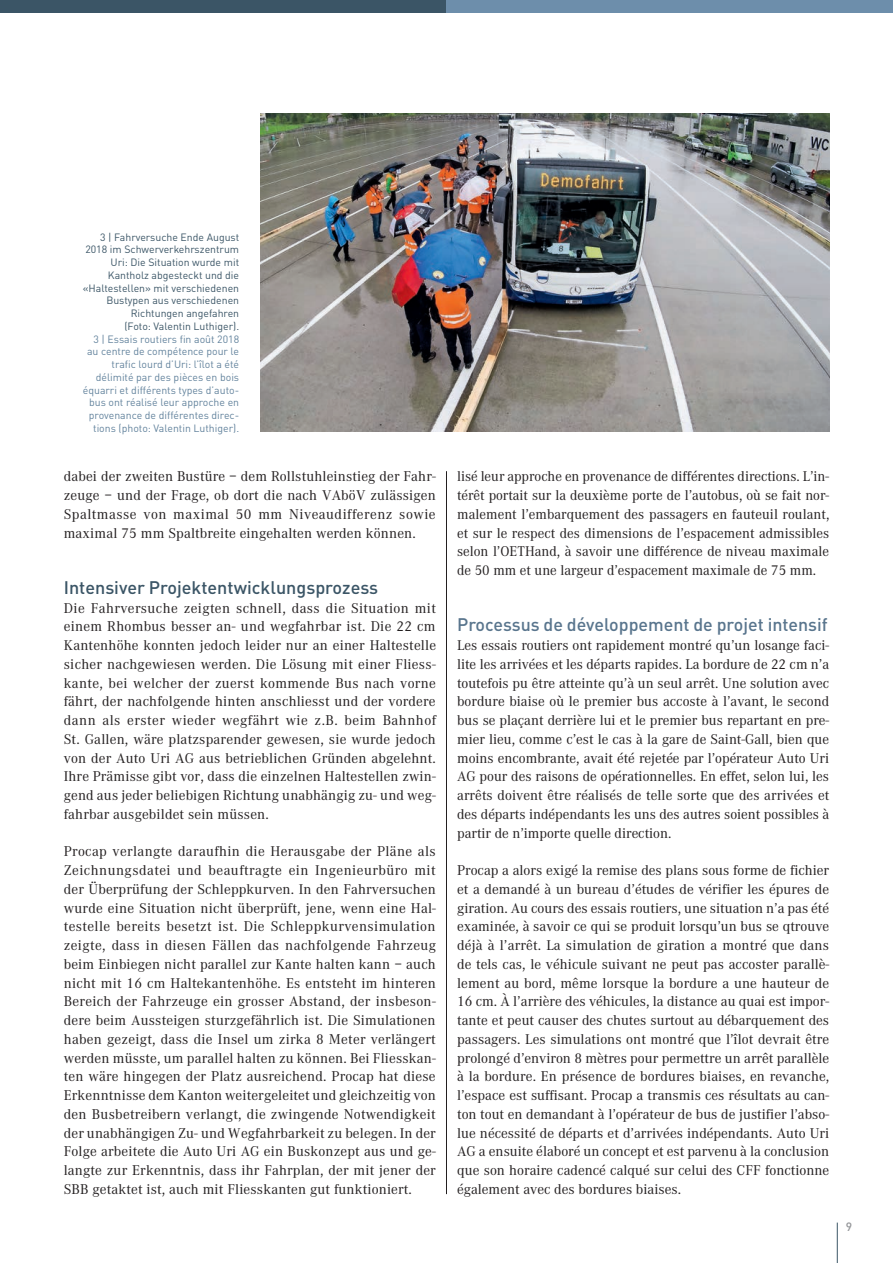
<style>
.page{position:relative;width:893px;height:1263px;background:#fff}
.page>*{position:absolute;margin:0;border:0;box-sizing:border-box;transform-origin:0 0}
.t1{font:500 18px "DINOT";color:#59758d}
.t2{font:500 18px "DINOT";color:#3b5566}
.t3{font:14.7px/18.8px "Corporate A";letter-spacing:.005em;color:#231f20;text-align:justify}
.t4{font:500 12px "DINOT";color:#939598}
.t5{font:10.5px/12.8px "DINOT";color:#63839d;text-align:right}
.t6{font:10.5px/12.8px "DINOT";color:#3b5566;text-align:right}
</style>
<div class="page">
<div style="left:0;top:0;width:447px;height:13px;background:#3b5566"></div>
<div style="left:447px;top:0;width:446px;height:13px;background:#6d8eab"></div>
<hr style="left:446px;top:471px;width:1px;height:723px;background:#231f20">
<img style="left:260px;top:113px;width:569px;height:319px">
<hr style="left:837px;top:1222px;width:1px;height:41px;background:#3b5566">
<p class="t6" style="left:83px;top:230px;width:158px">3 | Fahrversuche Ende August<br>2018 im Schwerverkehrszentrum<br>Uri: Die Situation wurde mit<br>Kantholz abgesteckt und die «Haltestellen» mit verschiedenen<br>Bustypen aus verschiedenen<br>Richtungen angefahren<br>(Foto: Valentin Luthiger).</p>
<p class="t5" style="left:83px;top:332px;width:158px">3 | Essais routiers fin août 2018 au centre de compétence pour le trafic lourd d’Uri: l’îlot a été délimité par des pièces en bois équarri et différents types d’auto&shy;bus ont réalisé leur approche en provenance de différentes direc&shy;tions (photo: Valentin Luthiger).</p>
<p class="t3" style="left:64px;top:467px;width:374px">dabei der zweiten Bustüre – dem Rollstuhleinstieg der Fahr&shy;zeuge – und der Frage, ob dort die nach VAböV zulässigen Spaltmasse von maximal 50 mm Niveaudifferenz sowie maximal 75 mm Spaltbreite eingehalten werden können.</p>
<p class="t2" style="left:64px;top:575px;width:316px">Intensiver Projektentwicklungsprozess</p>
<p class="t3" style="left:64px;top:599px;width:374px">Die Fahrversuche zeigten schnell, dass die Situation mit einem Rhombus besser an- und wegfahrbar ist. Die 22 cm Kantenhöhe konnten jedoch leider nur an einer Haltestelle sicher nachgewiesen werden. Die Lösung mit einer Fliess&shy;kante, bei welcher der zuerst kommende Bus nach vorne fährt, der nachfolgende hinten anschliesst und der vordere dann als erster wieder wegfährt wie z.B. beim Bahnhof St. Gallen, wäre platzsparender gewesen, sie wurde jedoch von der Auto Uri AG aus betrieblichen Gründen abgelehnt.<br>Ihre Prämisse gibt vor, dass die einzelnen Haltestellen zwin&shy;gend aus jeder beliebigen Richtung unabhängig zu- und weg&shy;fahrbar ausgebildet sein müssen.</p>
<p class="t3" style="left:64px;top:842px;width:374px">Procap verlangte daraufhin die Herausgabe der Pläne als Zeichnungsdatei und beauftragte ein Ingenieurbüro mit der Überprüfung der Schleppkurven. In den Fahrversuchen wurde eine Situation nicht überprüft, jene, wenn eine Hal&shy;testelle bereits besetzt ist. Die Schleppkurvensimulation zeigte, dass in diesen Fällen das nachfolgende Fahrzeug beim Einbiegen nicht parallel zur Kante halten kann – auch nicht mit 16 cm Haltekantenhöhe. Es entsteht im hinteren Bereich der Fahrzeuge ein grosser Abstand, der insbeson&shy;dere beim Aussteigen sturzgefährlich ist. Die Simulationen haben gezeigt, dass die Insel um zirka 8 Meter verlängert werden müsste, um parallel halten zu können. Bei Fliesskan&shy;ten wäre hingegen der Platz ausreichend. Procap hat diese Erkenntnisse dem Kanton weitergeleitet und gleichzeitig von den Busbetreibern verlangt, die zwingende Notwendigkeit der unabhängigen Zu- und Wegfahrbarkeit zu belegen. In der Folge arbeitete die Auto Uri AG ein Buskonzept aus und ge&shy;langte zur Erkenntnis, dass ihr Fahrplan, der mit jener der SBB getaktet ist, auch mit Fliesskanten gut funktioniert.</p>
<p class="t3" style="left:457px;top:467px;width:374px">lisé leur approche en provenance de différentes directions. L’in&shy;térêt portait sur la deuxième porte de l’autobus, où se fait nor&shy;malement l’embarquement des passagers en fauteuil roulant, et sur le respect des dimensions de l’espacement admissibles selon l’OETHand, à savoir une différence de niveau maximale de 50 mm et une largeur d’espacement maximale de 75 mm.</p>
<p class="t1" style="left:457px;top:613px;width:372px">Processus de développement de projet intensif</p>
<p class="t3" style="left:457px;top:636px;width:374px">Les essais routiers ont rapidement montré qu’un losange faci&shy;lite les arrivées et les départs rapides. La bordure de 22 cm n’a toutefois pu être atteinte qu’à un seul arrêt. Une solution avec bordure biaise où le premier bus accoste à l’avant, le second bus se plaçant derrière lui et le premier bus repartant en pre&shy;mier lieu, comme c’est le cas à la gare de Saint-Gall, bien que moins encombrante, avait été rejetée par l’opérateur Auto Uri AG pour des raisons de opérationnelles. En effet, selon lui, les arrêts doivent être réalisés de telle sorte que des arrivées et des départs indépendants les uns des autres soient possibles à partir de n’importe quelle direction.</p>
<p class="t3" style="left:457px;top:861px;width:374px">Procap a alors exigé la remise des plans sous forme de fichier et a demandé à un bureau d’études de vérifier les épures de giration. Au cours des essais routiers, une situation n’a pas été examinée, à savoir ce qui se produit lorsqu’un bus se qtrouve déjà à l’arrêt. La simulation de giration a montré que dans de tels cas, le véhicule suivant ne peut pas accoster parallè&shy;lement au bord, même lorsque la bordure a une hauteur de 16 cm. À l’arrière des véhicules, la distance au quai est impor&shy;tante et peut causer des chutes surtout au débarquement des passagers. Les simulations ont montré que l’îlot devrait être prolongé d’environ 8 mètres pour permettre un arrêt parallèle à la bordure. En présence de bordures biaises, en revanche, l’espace est suffisant. Procap a transmis ces résultats au can&shy;ton tout en demandant à l’opérateur de bus de justifier l’abso&shy;lue nécessité de départs et d’arrivées indépendants. Auto Uri AG a ensuite élaboré un concept et est parvenu à la conclusion que son horaire cadencé calqué sur celui des CFF fonctionne également avec des bordures biaises.</p>
<p class="t4" style="left:846px;top:1219px;width:8px">9</p>
</div>
